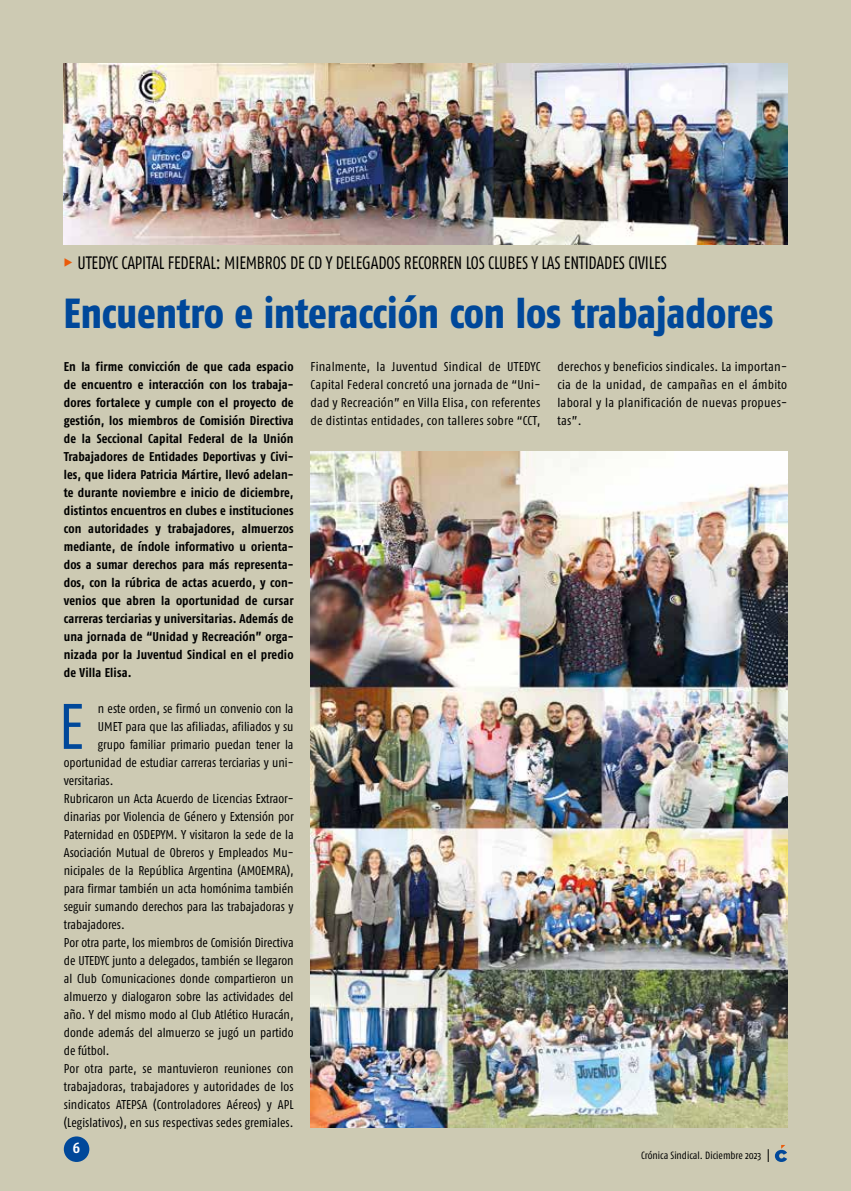
<style>
.page{position:relative;width:851px;height:1191px;background:#fff}
.page>*{position:absolute;margin:0;border:0;box-sizing:border-box;transform-origin:0 0}
.t1{font:64.2px "Fago Co";color:#00489a}
.t2{font:800 42px "Fago Co";color:#00489a;scale:.95 1}
.t3{font:18px "Fago Co Lf";letter-spacing:-.01em;color:#000;scale:.94 1}
.t4{font:700 15px "Fago Co";color:#fff}
.t5{font:12.75px/18px "Fago Co";color:#000;text-align:justify}
.t6{font:700 12.75px/18px "Fago Co";letter-spacing:.01em;color:#000;text-align:justify}
.t7{font:10.5px "Fago Co";color:#000}
.s1{font-family:"Fago Co Extra Bold Caps Exp";color:#ea5b0b}
</style>
<div class="page">
<div style="left:0;top:0;width:850px;height:1191px;background:#cdcab3"></div>
<div style="left:64px;top:1136px;width:25px;height:26px;background:#00489a;border-radius:50%"></div>
<svg style="left:774px;top:1145px;width:13px;height:17px"></svg>
<svg style="left:767px;top:1149px;width:1px;height:13px"></svg>
<img style="left:64px;top:64px;width:723px;height:180px">
<img style="left:310px;top:452px;width:477px;height:675px">
<h3 class="t3" style="left:64px;top:253px;width:642px"><span class="s1">%</span> UTEDYC CAPITAL FEDERAL: MIEMBROS DE CD Y DELEGADOS RECORREN LOS CLUBES Y LAS ENTIDADES CIVILES</h3>
<h2 class="t2" style="left:64px;top:288px;width:748px">Encuentro e interacción con los trabajadores</h2>
<p class="t6" style="left:64px;top:357px;width:231px">En la firme convicción de que cada espacio de encuentro e interacción con los trabaja&shy;dores fortalece y cumple con el proyecto de gestión, los miembros de Comisión Directiva de la Seccional Capital Federal de la Unión Trabajadores de Entidades Deportivas y Civi&shy;les, que lidera Patricia Mártire, llevó adelan&shy;te durante noviembre e inicio de diciembre, distintos encuentros en clubes e instituciones con autoridades y trabajadores, almuerzos mediante, de índole informativo u orienta&shy;dos a sumar derechos para más representa&shy;dos, con la rúbrica de actas acuerdo, y con&shy;venios que abren la oportunidad de cursar carreras terciarias y universitarias. Además de una jornada de “Unidad y Recreación” orga&shy;nizada por la Juventud Sindical en el predio de Villa Elisa.</p>
<h1 class="t1" style="left:59px;top:690px;width:27px">E</h1>
<p class="t5" style="left:98px;top:699px;width:197px">n este orden, se firmó un convenio con la</p>
<p class="t5" style="left:310px;top:357px;width:231px">Finalmente, la Juventud Sindical de UTEDYC Capital Federal concretó una jornada de “Uni&shy;dad y Recreación” en Villa Elisa, con referentes de distintas entidades, con talleres sobre “CCT,</p>
<p class="t5" style="left:557px;top:357px;width:231px">derechos y beneficios sindicales. La importan&shy;cia de la unidad, de campañas en el ámbito laboral y la planificación de nuevas propues&shy;tas”.</p>
<p class="t5" style="left:98px;top:717px;width:197px">UMET para que las afiliadas, afiliados y su</p>
<p class="t5" style="left:98px;top:735px;width:197px">grupo familiar primario puedan tener la</p>
<p class="t5" style="left:64px;top:753px;width:231px">oportunidad de estudiar carreras terciarias y uni-</p>
<p class="t5" style="left:64px;top:771px;width:51px">versitarias.</p>
<p class="t5" style="left:64px;top:789px;width:231px">Rubricaron un Acta Acuerdo de Licencias Extraor-</p>
<p class="t5" style="left:64px;top:807px;width:231px">dinarias por Violencia de Género y Extensión por</p>
<p class="t5" style="left:64px;top:825px;width:231px">Paternidad en OSDEPYM. Y visitaron la sede de la</p>
<p class="t5" style="left:64px;top:843px;width:231px">Asociación Mutual de Obreros y Empleados Mu-</p>
<p class="t5" style="left:64px;top:861px;width:231px">nicipales de la República Argentina (AMOEMRA),</p>
<p class="t5" style="left:64px;top:879px;width:231px">para firmar también un acta homónima también</p>
<p class="t5" style="left:64px;top:897px;width:231px">seguir sumando derechos para las trabajadoras y</p>
<p class="t5" style="left:64px;top:915px;width:62px">trabajadores.</p>
<p class="t5" style="left:64px;top:933px;width:231px">Por otra parte, los miembros de Comisión Directiva</p>
<p class="t5" style="left:64px;top:951px;width:231px">de UTEDYC junto a delegados, también se llegaron</p>
<p class="t5" style="left:64px;top:969px;width:231px">al Club Comunicaciones donde compartieron un</p>
<p class="t5" style="left:64px;top:987px;width:231px">almuerzo y dialogaron sobre las actividades del</p>
<p class="t5" style="left:64px;top:1005px;width:231px">año. Y del mismo modo al Club Atlético Huracán,</p>
<p class="t5" style="left:64px;top:1023px;width:231px">donde además del almuerzo se jugó un partido</p>
<p class="t5" style="left:64px;top:1041px;width:47px">de fútbol.</p>
<p class="t5" style="left:64px;top:1059px;width:231px">Por otra parte, se mantuvieron reuniones con</p>
<p class="t5" style="left:64px;top:1077px;width:231px">trabajadoras, trabajadores y autoridades de los</p>
<p class="t5" style="left:64px;top:1095px;width:231px">sindicatos ATEPSA (Controladores Aéreos) y APL</p>
<p class="t5" style="left:64px;top:1113px;width:231px">(Legislativos), en sus respectivas sedes gremiales.</p>
<p class="t4" style="left:73px;top:1138px;width:9px">6</p>
<p class="t7" style="left:641px;top:1149px;width:122px">Crónica Sindical. Diciembre 2023</p>
</div>
